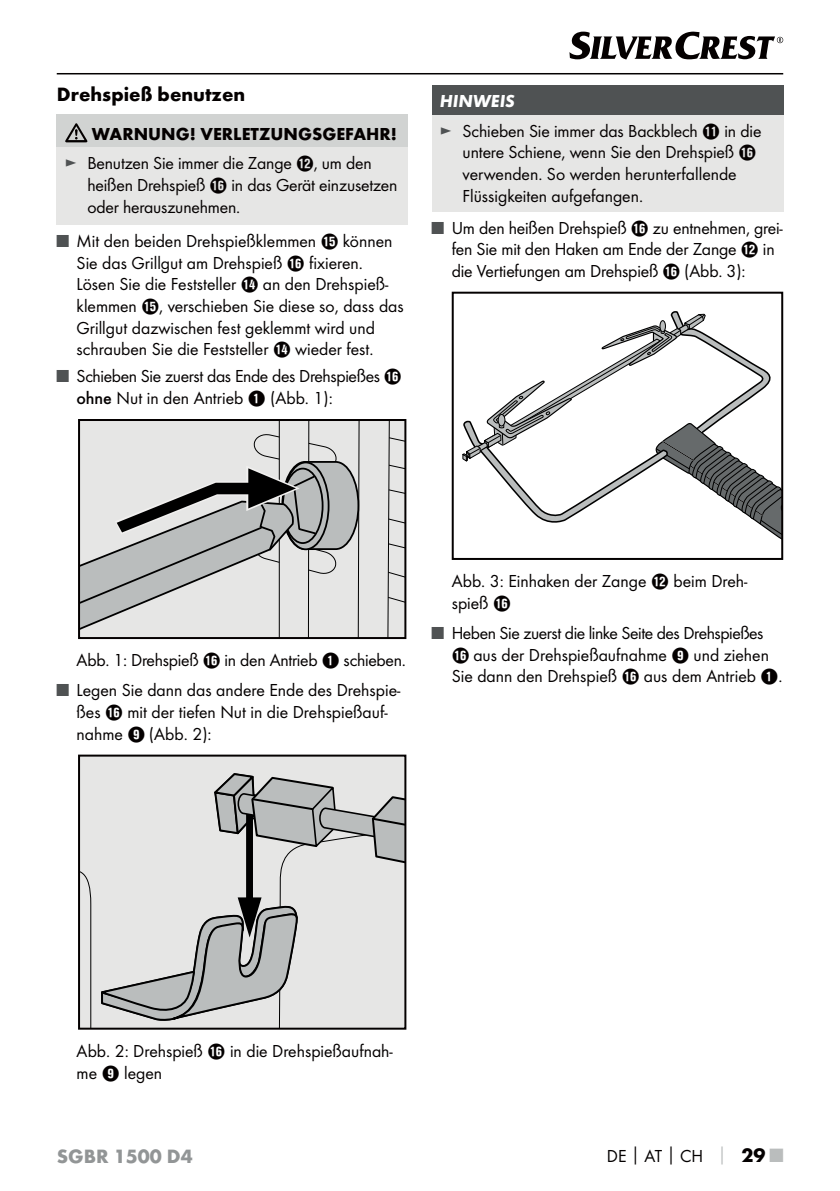
<style>
.page{position:relative;width:840px;height:1191px;background:#fff}
.page>*{position:absolute;margin:0;border:0;box-sizing:border-box;transform-origin:0 0}
.t1{font:700 20px "Futura";color:#040000}
.t2{font:700 20px "Futura";color:#929596}
.t3{font:18px/21.6px "Futura Boo";color:#040000}
.t4{font:18px/21.6px "Futura Boo";letter-spacing:-.02em;color:#040000}
.t5{font:700 18px "Futura";color:#040000}
.t6{font:italic 700 18px "Futura";color:#fff}
.s1{color:#4f5253}
.s2{font-family:"Hako PI Nummern"}
.s3{font-family:"Futura";font-weight:500}
.s4{font-family:"Futura";font-weight:700}
.s5{font-family:"Futura";font-weight:700;color:#babdbd}
.s6{font-family:"Futura";font-weight:700;font-size:20px}
.s7{font-family:"Futura";font-weight:700;font-size:20px;color:#babdbd}
</style>
<div class="page">
<hr style="left:57px;top:73px;width:725px;height:1px;background:#040000">
<svg style="left:569px;top:32px;width:213px;height:28px"></svg>
<div style="left:57px;top:115px;width:351px;height:33px;background:#d1d3d2"></div>
<div style="left:57px;top:148px;width:351px;height:77px;background:#e6e6e5"></div>
<svg style="left:65px;top:123px;width:22px;height:19px"></svg>
<svg style="left:81px;top:422px;width:322px;height:214px;background:#c9c9c9"></svg>
<div style="left:78px;top:419px;width:328px;height:220px;border:2px solid #040000"></div>
<div style="left:79px;top:755px;width:326px;height:273px;background:#e6e6e5"></div>
<svg style="left:81px;top:871px;width:11px;height:155px"></svg>
<svg style="left:101px;top:773px;width:302px;height:253px"></svg>
<div style="left:78px;top:754px;width:328px;height:275px;border:2px solid #040000"></div>
<div style="left:431px;top:85px;width:351px;height:30px;background:#4f5253"></div>
<div style="left:431px;top:115px;width:351px;height:96px;background:#e6e6e5"></div>
<svg style="left:462px;top:311px;width:317px;height:227px"></svg>
<div style="left:451px;top:292px;width:331px;height:268px;border:2px solid #040000"></div>
<p class="t1" style="left:57px;top:86px;width:190px">Drehspieß benutzen</p>
<p class="t5" style="left:92px;top:127px;width:306px">WARNUNG! VERLETZUNGSGEFAHR!</p>
<p class="t3" style="left:87px;top:154px;width:311px;text-indent:-23px"><span class="s1">►</span> Benutzen Sie immer die Zange <span class="s2">W</span>, um den heißen Drehspieß <span class="s2">Z</span> in das Gerät einzusetzen oder herauszunehmen.</p>
<p class="t3" style="left:77px;top:232px;width:328px;text-indent:-20px"><span class="s1">■</span> Mit den beiden Drehspießklemmen <span class="s2">T</span> können Sie das Grillgut am Drehspieß <span class="s2">Z</span> fixieren.<br>Lösen Sie die Feststeller <span class="s2">R</span> an den Drehspieß&shy;klemmen <span class="s2">T</span>, verschieben Sie diese so, dass das Grillgut dazwischen fest geklemmt wird und schrauben Sie die Feststeller <span class="s2">R</span> wieder fest.</p>
<p class="t4" style="left:77px;top:367px;width:326px;text-indent:-20px"><span class="s1">■</span> Schieben Sie zuerst das Ende des Drehspießes <span class="s2">Z </span><span class="s3">ohne</span> Nut in den Antrieb <span class="s2">1</span> (Abb. 1):</p>
<p class="t6" style="left:439px;top:95px;width:76px">HINWEIS</p>
<p class="t3" style="left:462px;top:122px;width:300px;text-indent:-23px"><span class="s1">►</span> Schieben Sie immer das Backblech <span class="s2">Q</span> in die untere Schiene, wenn Sie den Drehspieß <span class="s2">Z </span>verwenden. So werden herunterfallende Flüssigkeiten aufgefangen.</p>
<p class="t3" style="left:451px;top:218px;width:332px;text-indent:-20px"><span class="s1">■</span> Um den heißen Drehspieß <span class="s2">Z</span> zu entnehmen, grei&shy;fen Sie mit den Haken am Ende der Zange <span class="s2">W</span> in die Vertiefungen am Drehspieß <span class="s2">Z</span> (Abb. 3):</p>
<p class="t3" style="left:77px;top:651px;width:330px">Abb. 1: Drehspieß <span class="s2">Z</span> in den Antrieb <span class="s2">1</span> schieben.</p>
<p class="t3" style="left:77px;top:681px;width:325px;text-indent:-20px"><span class="s1">■</span> Legen Sie dann das andere Ende des Drehspie&shy;ßes <span class="s2">Z</span> mit der tiefen Nut in die Drehspießauf&shy;nahme <span class="s2">9</span> (Abb. 2):</p>
<p class="t3" style="left:451px;top:572px;width:297px">Abb. 3: Einhaken der Zange <span class="s2">W</span> beim Dreh&shy;spieß <span class="s2">Z</span></p>
<p class="t3" style="left:451px;top:623px;width:332px;text-indent:-20px"><span class="s1">■</span> Heben Sie zuerst die linke Seite des Drehspießes<br><span class="s2">Z</span> aus der Drehspießaufnahme <span class="s2">9</span> und ziehen<br>Sie dann den Drehspieß <span class="s2">Z</span> aus dem Antrieb <span class="s2">1</span>.</p>
<p class="t3" style="left:77px;top:1041px;width:317px">Abb. 2: Drehspieß <span class="s2">Z</span> in die Drehspießaufnah&shy;me <span class="s2">9</span> legen</p>
<p class="t2" style="left:57px;top:1148px;width:137px">SGBR 1500 D4</p>
<p class="t3" style="left:606px;top:1146px;width:178px">DE<span class="s4">│</span>AT<span class="s4">│</span>CH <span class="s5">│</span> <span class="s6">29</span> <span class="s7">■</span></p>
</div>
